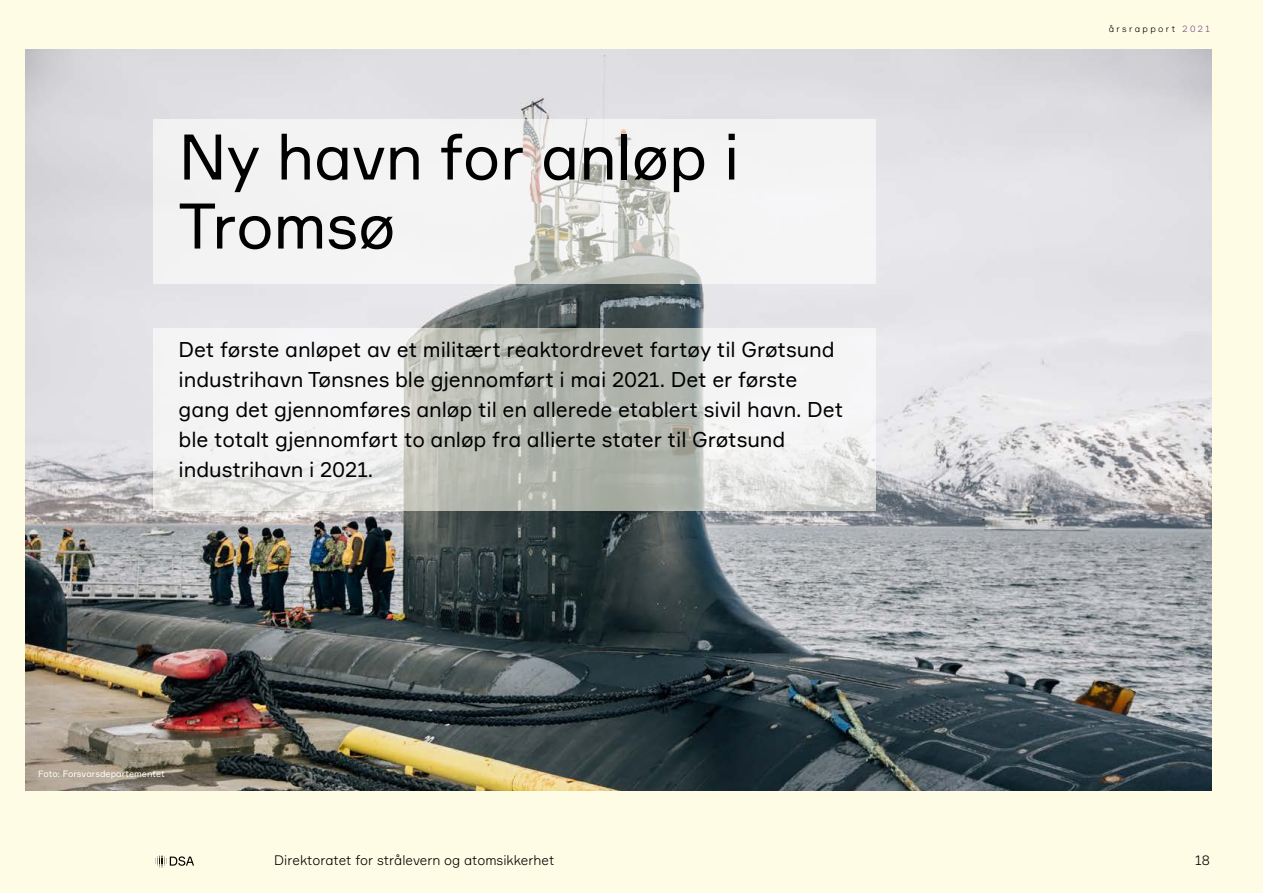
<style>
.page{position:relative;width:1263px;height:893px;background:#fffce6}
.page>*{position:absolute;margin:0;border:0;box-sizing:border-box;transform-origin:0 0}
.t1{font:63px/69px "Formular";letter-spacing:-.01em;color:#000}
.t2{font:21px/30px "Formular";letter-spacing:-.005em;color:#000}
.t3{font:300 13.5px "Formular";color:#000}
.t4{font:9px "Formular";color:#fff}
.t5{font:300 9px "Formular";letter-spacing:.26em;color:#000}
.s1{color:#724695}
</style>
<div class="page">
<img style="left:26px;top:50px;width:1186px;height:741px">
<svg style="left:153px;top:328px;width:723px;height:183px"></svg>
<svg style="left:153px;top:119px;width:723px;height:165px;fill:#f4f3f4"></svg>
<h1 class="t1" style="left:179px;top:121px;width:563px">Ny havn for anløp i<br>Tromsø</h1>
<p class="t2" style="left:179px;top:334px;width:666px">Det første anløpet av et militært reaktordrevet fartøy til Grøtsund industrihavn Tønsnes ble gjennomført i mai 2021. Det er første gang det gjennomføres anløp til en allerede etablert sivil havn. Det ble totalt gjennomført to anløp fra allierte stater til Grøtsund industrihavn i 2021.</p>
<p class="t5" style="left:1109px;top:24px;width:103px">årsrapport <span class="s1">2021</span></p>
<p class="t4" style="left:38px;top:768px;width:128px">Foto: Forsvarsdepartementet</p>
<p class="t3" style="left:274px;top:852px;width:282px">Direktoratet for strålevern og atomsikkerhet</p>
<p class="t3" style="left:1195px;top:852px;width:16px">18</p>
</div>
